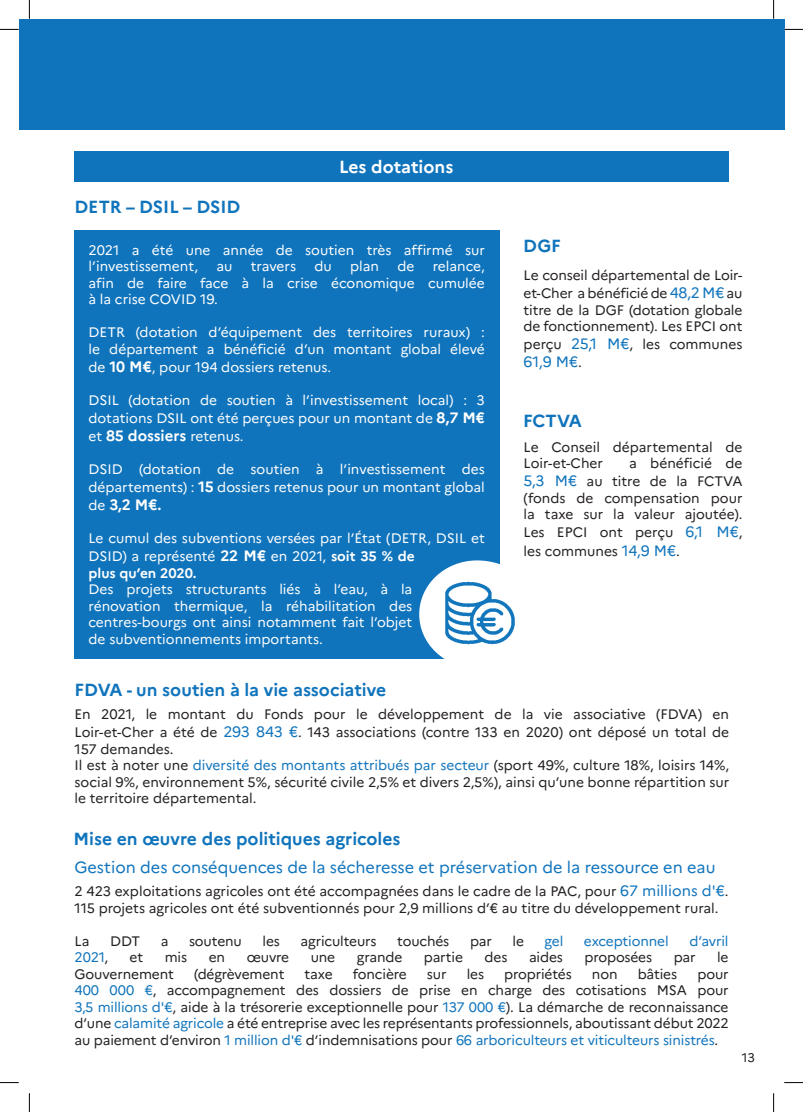
<style>
.page{position:relative;width:803px;height:1112px;background:#fff}
.page>*{position:absolute;margin:0;border:0;box-sizing:border-box;transform-origin:0 0}
.t1{font:700 17.5px "Marianne";color:#1074bc}
.t2{font:700 17.5px "Marianne";color:#fff}
.t3{font:16.25px "Marianne";color:#1074bc}
.t4{font:700 15px "Marianne";color:#fff}
.t5{font:15px "Marianne";color:#1074bc}
.t6{font:13.75px/16.5px "Marianne";letter-spacing:-.005em;color:#231f20}
.t7{font:13.75px/16.5px "Marianne";color:#fff}
.t8{font:13.75px "Marianne";letter-spacing:-.01em;color:#1074bc}
.t9{font:700 13.75px "Marianne";color:#fff}
.t10{font:12.5px "Marianne";color:#231f20}
.s1{font-weight:700;font-size:15px}
.s2{font-weight:400;font-size:13.75px}
.s3{font-weight:700}
.s4{font-size:15px;color:#1074bc}
.s5{color:#1074bc}
.s6{color:#231f20}
.s7{font-size:13.75px;color:#231f20}
</style>
<div class="page">
<div style="left:19px;top:19px;width:765px;height:110px;background:#1074bc"></div>
<div style="left:74px;top:152px;width:654px;height:30px;background:#1074bc"></div>
<div style="left:74px;top:230px;width:425px;height:428px;background:#1074bc"></div>
<svg style="left:419px;top:560px;width:81px;height:99px"></svg>
<img style="left:441px;top:574px;width:74px;height:77px">
<svg style="left:0;top:29px;width:19px;height:1px"></svg>
<svg style="left:784px;top:29px;width:19px;height:1px"></svg>
<svg style="left:0;top:1082px;width:19px;height:1px"></svg>
<svg style="left:784px;top:1082px;width:19px;height:1px"></svg>
<svg style="left:29px;top:0;width:1px;height:19px"></svg>
<svg style="left:29px;top:1093px;width:1px;height:18px"></svg>
<svg style="left:773px;top:0;width:1px;height:19px"></svg>
<svg style="left:773px;top:1093px;width:1px;height:18px"></svg>
<p class="t1" style="left:74px;top:196px;width:168px">DETR – DSIL – DSID</p>
<p class="t2" style="left:339px;top:156px;width:116px">Les dotations</p>
<p class="t1" style="left:523px;top:235px;width:39px">DGF</p>
<p class="t7" style="left:89px;top:242px;width:398px">2021 a été une année de soutien très affirmé sur l’investissement,</p>
<p class="t7" style="left:89px;top:258px;width:398px;text-align:justify;text-indent:344px">relance, afin de faire face à la crise économique cumulée à la crise COVID 19.</p>
<p class="t7" style="left:89px;top:324px;width:398px">DETR (dotation d’équipement des territoires ruraux) : le département a bénéficié d’un montant global élevé</p>
<p class="t7" style="left:89px;top:359px;width:244px">de <span class="s1">10 M€</span>, pour 194 dossiers retenus.</p>
<p class="t7" style="left:89px;top:391px;width:398px;line-height:18px;text-align:justify">DSIL (dotation de soutien à l’investissement local) : 3 dotations DSIL ont été perçues pour un montant de <span class="s1">8,7 M€ </span>et <span class="s1">85 dossiers</span> retenus.</p>
<p class="t7" style="left:89px;top:460px;width:398px;line-height:18px">DSID (dotation de soutien à l’investissement des départements) : <span class="s1">15</span> dossiers retenus pour un montant global</p>
<p class="t4" style="left:89px;top:495px;width:74px"><span class="s2">de</span> 3,2 M€.</p>
<p class="t7" style="left:89px;top:529px;width:398px;line-height:18px">Le cumul des subventions versées par l’État (DETR, DSIL et<br>DSID) a représenté <span class="s1">22 M€</span> en 2021, <span class="s3">soit 35 % de</span></p>
<p class="t9" style="left:89px;top:564px;width:109px">plus qu’en 2020.</p>
<p class="t7" style="left:89px;top:581px;width:325px;text-align:justify">Des projets structurants liés à l’eau, à la rénovation thermique, la réhabilitation des centres-bourgs ont ainsi notamment fait l’objet de subventionnements importants.</p>
<p class="t1" style="left:75px;top:679px;width:313px">FDVA - un soutien à la vie associative</p>
<p class="t6" style="left:75px;top:705px;width:656px;line-height:18px">En 2021, le montant du Fonds pour le développement de la vie associative (FDVA) en<br>Loir-et-Cher a été de <span class="s4">293 843 €</span>. 143 associations (contre 133 en 2020) ont déposé un total de</p>
<p class="t6" style="left:75px;top:740px;width:100px">157 demandes.</p>
<p class="t6" style="left:75px;top:756px;width:656px;text-align:justify">Il est à noter une <span class="s5">diversité des montants attribués par secteur</span> (sport 49%, culture 18%, loisirs 14%, social 9%, environnement 5%, sécurité civile 2,5% et divers 2,5%), ainsi qu’une bonne répartition sur le territoire départemental.</p>
<p class="t1" style="left:73px;top:827px;width:328px">Mise en œuvre des politiques agricoles</p>
<p class="t6" style="left:75px;top:882px;width:655px">2 423 exploitations agricoles ont été accompagnées dans le cadre de la PAC, pour <span class="s4">67 millions d'€</span>.<br>115 projets agricoles ont été subventionnés pour 2,9 millions d’€ au titre du développement rural.</p>
<p class="t6" style="left:75px;top:932px;width:16px">La</p>
<p class="t6" style="left:110px;top:932px;width:31px">DDT</p>
<p class="t6" style="left:161px;top:932px;width:9px">a</p>
<p class="t6" style="left:189px;top:932px;width:54px">soutenu</p>
<p class="t6" style="left:262px;top:932px;width:19px">les</p>
<p class="t6" style="left:301px;top:932px;width:78px">agriculteurs</p>
<p class="t6" style="left:397px;top:932px;width:54px">touchés</p>
<p class="t6" style="left:470px;top:932px;width:23px">par</p>
<p class="t6" style="left:512px;top:932px;width:13px">le</p>
<p class="t8" style="left:545px;top:932px;width:20px">gel</p>
<p class="t8" style="left:584px;top:932px;width:86px">exceptionnel</p>
<p class="t8" style="left:689px;top:932px;width:41px">d’avril</p>
<p class="t8" style="left:75px;top:948px;width:35px">2021<span class="s6">,</span></p>
<p class="t6" style="left:130px;top:948px;width:15px">et</p>
<p class="t6" style="left:165px;top:948px;width:24px">mis</p>
<p class="t6" style="left:209px;top:948px;width:18px">en</p>
<p class="t6" style="left:247px;top:948px;width:44px">œuvre</p>
<p class="t6" style="left:311px;top:948px;width:26px">une</p>
<p class="t6" style="left:357px;top:948px;width:47px">grande</p>
<p class="t6" style="left:424px;top:948px;width:41px">partie</p>
<p class="t6" style="left:485px;top:948px;width:24px">des</p>
<p class="t6" style="left:529px;top:948px;width:35px">aides</p>
<p class="t6" style="left:584px;top:948px;width:69px">proposées</p>
<p class="t6" style="left:674px;top:948px;width:23px">par</p>
<p class="t6" style="left:717px;top:948px;width:13px">le</p>
<p class="t6" style="left:75px;top:965px;width:101px">Gouvernement</p>
<p class="t6" style="left:194px;top:965px;width:92px">(dégrèvement</p>
<p class="t6" style="left:305px;top:965px;width:30px">taxe</p>
<p class="t6" style="left:353px;top:965px;width:55px">foncière</p>
<p class="t6" style="left:427px;top:965px;width:21px">sur</p>
<p class="t6" style="left:467px;top:965px;width:19px">les</p>
<p class="t6" style="left:504px;top:965px;width:69px">propriétés</p>
<p class="t6" style="left:592px;top:965px;width:27px">non</p>
<p class="t6" style="left:638px;top:965px;width:41px">bâties</p>
<p class="t7" style="left:216px;top:258px;width:18px">au</p>
<p class="t7" style="left:251px;top:258px;width:47px">travers</p>
<p class="t7" style="left:314px;top:258px;width:19px">du</p>
<p class="t7" style="left:350px;top:258px;width:31px">plan</p>
<p class="t7" style="left:397px;top:258px;width:19px">de</p>
<p class="t6" style="left:524px;top:266px;width:220px;line-height:18px">Le conseil départemental de Loir&shy;et-Cher a bénéficié de <span class="s4">48,2 M€</span> au</p>
<p class="t6" style="left:524px;top:301px;width:220px">titre de la DGF (dotation globale de fonctionnement). Les EPCI ont</p>
<p class="t6" style="left:524px;top:336px;width:220px">perçu <span class="s4">25,1 M€</span>, les communes</p>
<p class="t5" style="left:524px;top:352px;width:60px">61,9 M€<span class="s7">.</span></p>
<p class="t1" style="left:523px;top:410px;width:60px">FCTVA</p>
<p class="t6" style="left:524px;top:438px;width:220px">Le Conseil départemental de<br>Loir-et-Cher</p>
<p class="t6" style="left:524px;top:454px;width:220px;line-height:18px;text-align:right">a bénéficié de<br><span class="s4">5,3 M€</span> au titre de la FCTVA</p>
<p class="t6" style="left:524px;top:489px;width:220px">(fonds de compensation pour la taxe sur la valeur ajoutée).</p>
<p class="t6" style="left:524px;top:523px;width:220px;line-height:18px">Les EPCI ont perçu <span class="s4">6,1 M€</span>, les communes <span class="s4">14,9 M€</span>.</p>
<p class="t3" style="left:74px;top:857px;width:643px">Gestion des conséquences de la sécheresse et préservation de la ressource en eau</p>
<p class="t6" style="left:75px;top:965px;width:655px;text-align:justify;text-indent:623px">pour <span class="s5">400 000 €</span>, accompagnement des dossiers de prise en charge des cotisations MSA pour <span class="s5">3,5 millions d'€</span>, aide à la trésorerie exceptionnelle pour <span class="s5">137 000 €</span>). La démarche de reconnaissance d’une <span class="s5">calamité agricole</span> a été entreprise avec les représentants professionnels, aboutissant début 2022 au paiement d’environ <span class="s5">1 million d'€</span> d’indemnisations pour <span class="s5">66 arboriculteurs et viticulteurs sinistrés</span>.</p>
<p class="t10" style="left:742px;top:1049px;width:15px">13</p>
</div>
